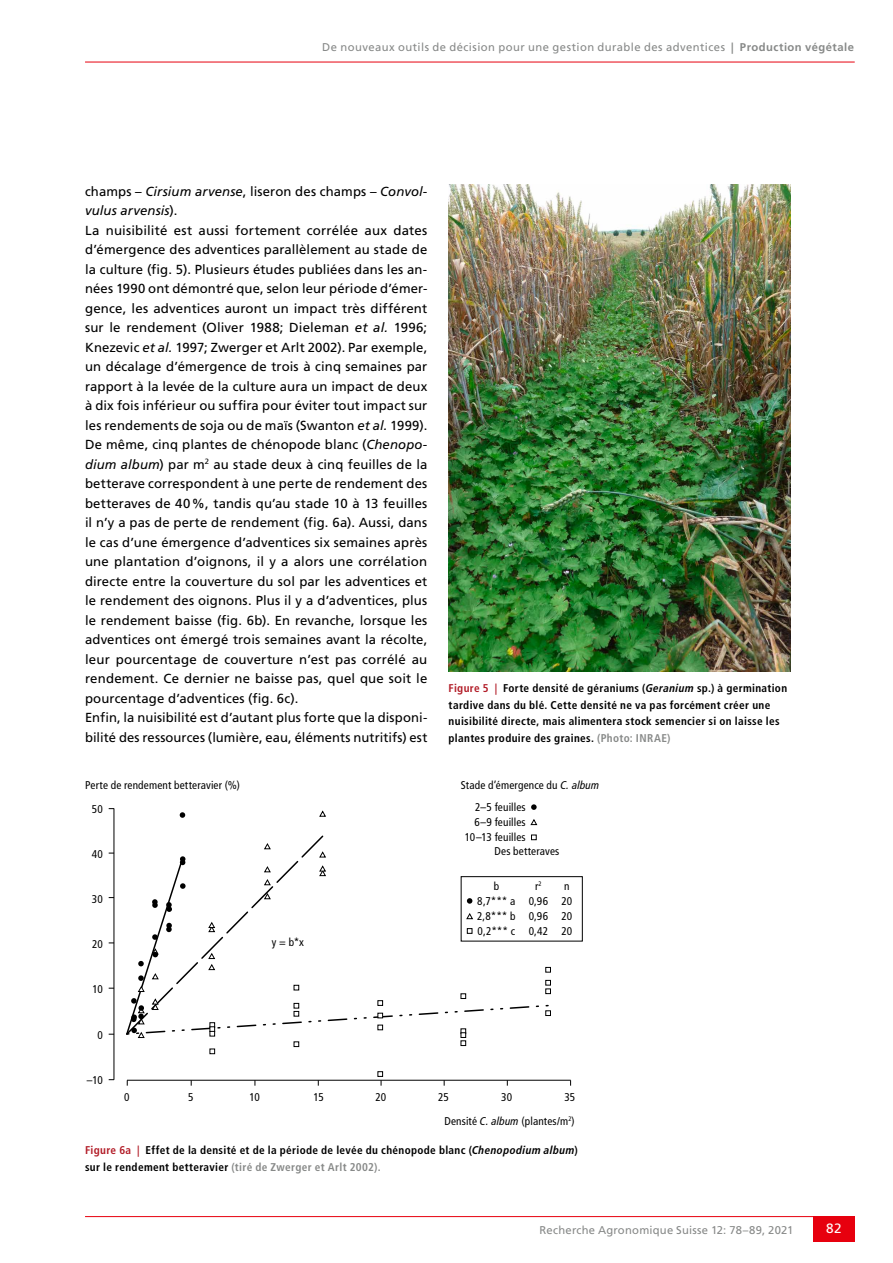
<style>
.page{position:relative;width:893px;height:1263px;background:#fff}
.page>*{position:absolute;margin:0;border:0;box-sizing:border-box;transform-origin:0 0}
.t1{font:13.5px "Frutiger LT Std";color:#fff}
.t2{font:13.2px/19.5px "Frutiger LT Std";letter-spacing:.01em;color:#000}
.t3{font:700 condensed 11.25px/16.5px "Frutiger LT Std";letter-spacing:.03em;color:#000}
.t4{font:condensed 11.25px/15px "Frutiger LT Std";letter-spacing:.015em;color:#000}
.t5{font:11.25px "Frutiger LT Std";letter-spacing:.035em;color:#878988}
.s1{font-weight:700}
.s2{font-style:italic}
.s3{color:#b21c27}
.s4{color:#878988}
</style>
<div class="page">
<hr style="left:85px;top:62px;width:770px;height:1px;background:#e7000e">
<hr style="left:85px;top:1216px;width:770px;height:1px;background:#e7000e">
<div style="left:813px;top:1216px;width:42px;height:26px;background:#e7000e"></div>
<hr style="left:114px;top:808px;width:1px;height:272px;background:#000">
<hr style="left:127px;top:1080px;width:444px;height:1px;background:#000">
<svg style="left:180px;top:812px;width:5px;height:6px"></svg>
<svg style="left:378px;top:1071px;width:5px;height:15px"></svg>
<svg style="left:319px;top:811px;width:7px;height:6px"></svg>
<svg style="left:109px;top:834px;width:442px;height:220px"></svg>
<svg style="left:531px;top:819px;width:6px;height:6px"></svg>
<svg style="left:531px;top:804px;width:6px;height:6px"></svg>
<img style="left:449px;top:185px;width:342px;height:487px">
<p class="t5" style="left:322px;top:40px;width:533px">De nouveaux outils de décision pour une gestion durable des adventices <span class="s1">| Production végétale</span></p>
<p class="t2" style="left:85px;top:181px;width:344px">champs – <span class="s2">Cirsium arvense</span>, liseron des champs – <span class="s2">Convol&shy;vulus arvensis</span>).<br>La nuisibilité est aussi fortement corrélée aux dates d’émergence des adventices parallèlement au stade de la culture (fig. 5). Plusieurs études publiées dans les an&shy;nées 1990 ont démontré que, selon leur période d’émer&shy;gence, les adventices auront un impact très différent sur le rendement (Oliver 1988; Dieleman <span class="s2">et al.</span> 1996; Knezevic <span class="s2">et al.</span> 1997; Zwerger et Arlt 2002). Par exemple, un décalage d’émergence de trois à cinq semaines par rapport à la levée de la culture aura un impact de deux à dix fois inférieur ou suffira pour éviter tout impact sur les rendements de soja ou de maïs (Swanton <span class="s2">et al.</span> 1999).<br>De même, cinq plantes de chénopode blanc (<span class="s2">Chenopo&shy;dium album</span>) par m<sup>2</sup> au stade deux à cinq feuilles de la betterave correspondent à une perte de rendement des betteraves de 40%, tandis qu’au stade 10 à 13 feuilles il n’y a pas de perte de rendement (fig. 6a). Aussi, dans le cas d’une émergence d’adventices six semaines après une plantation d’oignons, il y a alors une corrélation directe entre la couverture du sol par les adventices et le rendement des oignons. Plus il y a d’adventices, plus le rendement baisse (fig. 6b). En revanche, lorsque les adventices ont émergé trois semaines avant la récolte, leur pourcentage de couverture n’est pas corrélé au rendement. Ce dernier ne baisse pas, quel que soit le pourcentage d’adventices (fig. 6c).<br>Enfin, la nuisibilité est d’autant plus forte que la disponi&shy;bilité des ressources (lumière, eau, éléments nutritifs) est</p>
<p class="t4" style="left:85px;top:778px;width:157px">Perte de rendement betteravier (%)</p>
<p class="t4" style="left:92px;top:801px;width:13px">50</p>
<p class="t4" style="left:92px;top:846px;width:13px">40</p>
<p class="t4" style="left:92px;top:892px;width:13px">30</p>
<p class="t4" style="left:92px;top:937px;width:12px">20</p>
<p class="t4" style="left:92px;top:982px;width:12px">10</p>
<p class="t4" style="left:98px;top:1027px;width:7px">0</p>
<p class="t4" style="left:87px;top:1072px;width:18px">–10</p>
<p class="t4" style="left:272px;top:935px;width:34px">y = b*x</p>
<p class="t3" style="left:449px;top:680px;width:340px"><span class="s3">Figure 5 |</span> Forte densité de géraniums (<span class="s2">Geranium</span> sp.) à germination tardive dans du blé. Cette densité ne va pas forcément créer une nuisibilité directe, mais alimentera stock semencier si on laisse les plantes produire des graines. <span class="s4">(Photo: INRAE)</span></p>
<p class="t4" style="left:461px;top:778px;width:140px">Stade d’émergence du <span class="s2">C. album</span></p>
<p class="t4" style="left:475px;top:799px;width:52px">2–5 feuilles</p>
<p class="t4" style="left:474px;top:814px;width:53px">6–9 feuilles</p>
<p class="t4" style="left:465px;top:829px;width:62px">10–13 feuilles</p>
<p class="t4" style="left:494px;top:844px;width:66px">Des betteraves</p>
<p class="t4" style="left:494px;top:878px;width:7px">b</p>
<p class="t4" style="left:535px;top:878px;width:8px">r<sup>2</sup></p>
<p class="t4" style="left:477px;top:878px;width:97px;text-indent:87px">n<br>8,7*** a 0,96 20<br>2,8*** b 0,96 20<br>0,2*** c 0,42 20</p>
<p class="t4" style="left:124px;top:1090px;width:7px">0</p>
<p class="t4" style="left:188px;top:1090px;width:7px">5</p>
<p class="t4" style="left:249px;top:1090px;width:12px">10</p>
<p class="t4" style="left:314px;top:1090px;width:12px">15</p>
<p class="t4" style="left:376px;top:1090px;width:12px">20</p>
<p class="t4" style="left:438px;top:1090px;width:12px">25</p>
<p class="t4" style="left:501px;top:1090px;width:13px">30</p>
<p class="t4" style="left:564px;top:1090px;width:12px">35</p>
<p class="t4" style="left:444px;top:1113px;width:132px">Densité <span class="s2">C. album</span> (plantes/m<sup>2</sup>)</p>
<p class="t3" style="left:85px;top:1142px;width:494px"><span class="s3">Figure 6a |</span> Effet de la densité et de la période de levée du chénopode blanc (<span class="s2">Chenopodium album</span>) sur le rendement betteravier <span class="s4">(tiré de Zwerger et Arlt 2002).</span></p>
<p class="t5" style="left:540px;top:1223px;width:255px">Recherche Agronomique Suisse 12: 78–89, 2021</p>
<p class="t1" style="left:826px;top:1221px;width:17px">82</p>
</div>
